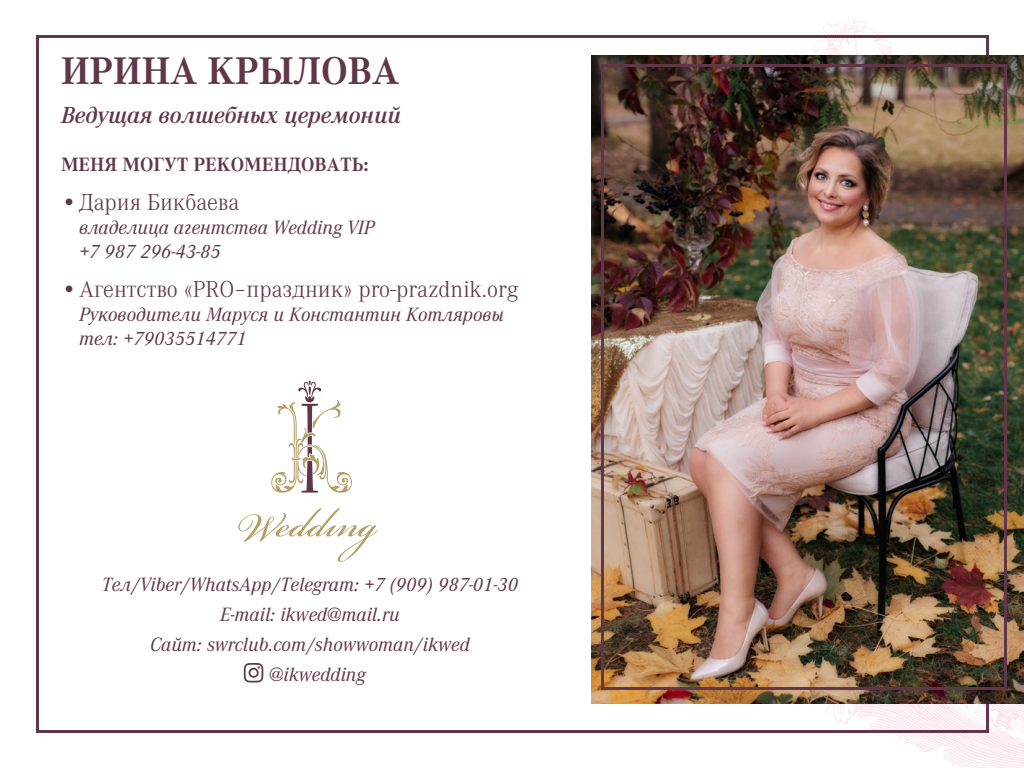
<style>
.page{position:relative;width:1024px;height:768px;background:#fff}
.page>*{position:absolute;margin:0;border:0;box-sizing:border-box;transform-origin:0 0}
.t1{font:700 40px "Corporate ATOT";color:#613648}
.t2{font:300 24px "Corporate A";color:#613648}
.t3{font:italic 600 24px "Corporate A";color:#613648}
.t4{font:italic 20px/24px "Corporate ATOT";color:#613648}
.t5{font:700 20px "Corporate ATOT";color:#613648}
</style>
<div class="page">
<svg style="left:813px;top:18px;width:211px;height:750px"></svg>
<img style="left:591px;top:55px;width:433px;height:649px">
<div style="left:601px;top:64px;width:406px;height:626px;border:3px solid #613648"></div>
<svg style="left:238px;top:508px;width:140px;height:54px"></svg>
<svg style="left:271px;top:381px;width:81px;height:112px"></svg>
<svg style="left:244px;top:663px;width:19px;height:19px"></svg>
<h1 class="t1" style="left:61px;top:49px;width:340px">ИРИНА КРЫЛОВА</h1>
<p class="t3" style="left:61px;top:98px;width:342px">Ведущая волшебных церемоний</p>
<p class="t5" style="left:61px;top:153px;width:309px">МЕНЯ МОГУТ РЕКОМЕНДОВАТЬ:</p>
<p class="t2" style="left:61px;top:186px;width:180px">•Дария Бикбаева</p>
<p class="t4" style="left:79px;top:216px;width:297px">владелица агентства Wedding VIP +7 987 296-43-85</p>
<p class="t2" style="left:61px;top:273px;width:459px">•Агентство «PRO–праздник» pro-prazdnik.org</p>
<p class="t4" style="left:79px;top:303px;width:426px">Руководители Маруся и Константин Котляровы тел: +79035514771</p>
<p class="t4" style="left:102px;top:573px;width:418px">Тел/Viber/WhatsApp/Telegram: +7 (909) 987-01-30</p>
<p class="t4" style="left:220px;top:603px;width:181px">E-mail: ikwed@mail.ru</p>
<p class="t4" style="left:150px;top:633px;width:321px">Сайт: swrclub.com/showwoman/ikwed</p>
<p class="t4" style="left:269px;top:663px;width:98px">@ikwedding</p>
</div>
